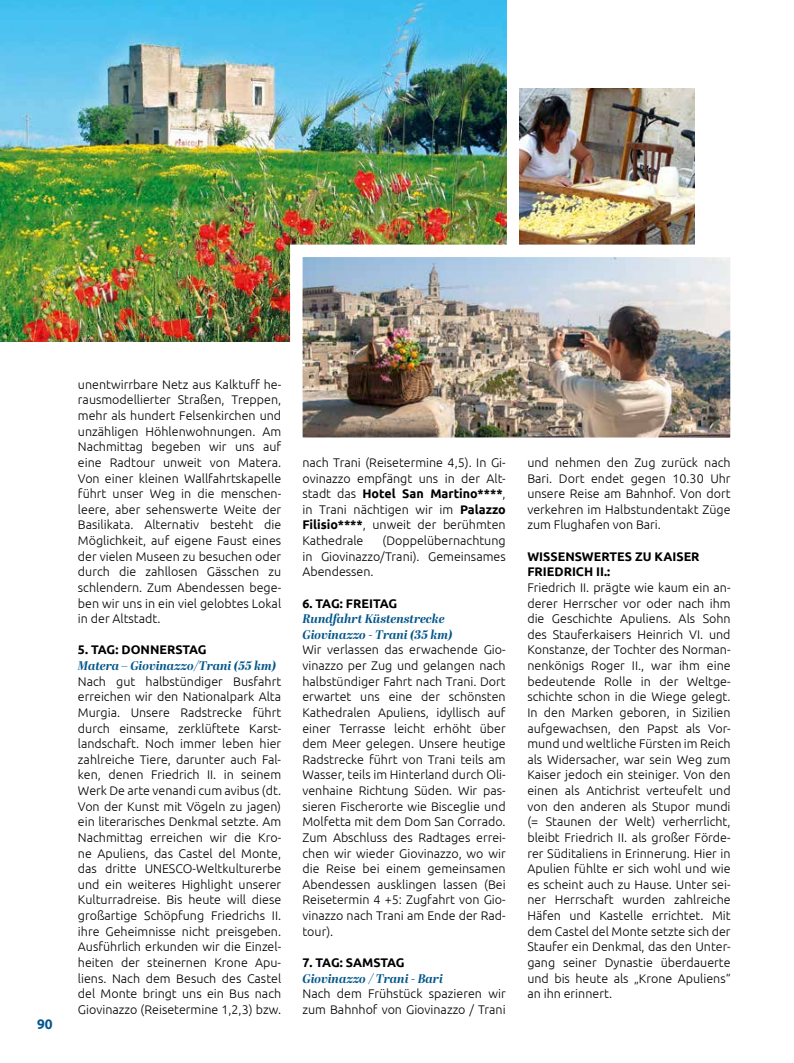
<style>
.page{position:relative;width:794px;height:1063px;background:#fff}
.page>*{position:absolute;margin:0;border:0;box-sizing:border-box;transform-origin:0 0}
.t1{font:700 13.75px "Ubuntu";color:#00568b}
.t2{font:300 12.5px/15.6px "Ubuntu";color:#000;text-align:justify}
.t3{font:italic 700 12.5px/15.6px "Abril Display";color:#00568b}
.t4{font:700 12.5px/15.6px "Ubuntu";color:#000}
.t5{font:700 12.5px "Ubuntu";letter-spacing:-.025em;color:#000}
.s1{font-weight:700}
</style>
<div class="page">
<img style="left:520px;top:89px;width:174px;height:156px">
<img style="left:0;top:0;width:506px;height:342px">
<img style="left:303px;top:258px;width:426px;height:179px">
<p class="t1" style="left:37px;top:1016px;width:17px">90</p>
<p class="t2" style="left:78px;top:376px;width:205px">unentwirrbare Netz aus Kalktuff he&shy;rausmodellierter Straßen, Treppen, mehr als hundert Felsenkirchen und unzähligen Höhlenwohnungen. Am Nachmittag begeben wir uns auf eine Radtour unweit von Matera.<br>Von einer kleinen Wallfahrtskapelle führt unser Weg in die menschen&shy;leere, aber sehenswerte Weite der Basilikata. Alternativ besteht die Möglichkeit, auf eigene Faust eines der vielen Museen zu besuchen oder durch die zahllosen Gässchen zu schlendern. Zum Abendessen bege&shy;ben wir uns in ein viel gelobtes Lokal in der Altstadt.</p>
<p class="t4" style="left:78px;top:642px;width:130px">5. TAG: DONNERSTAG</p>
<p class="t3" style="left:78px;top:658px;width:200px">Matera – Giovinazzo/Trani (55 km)</p>
<p class="t2" style="left:78px;top:673px;width:205px">Nach gut halbstündiger Busfahrt erreichen wir den Nationalpark Alta Murgia. Unsere Radstrecke führt durch einsame, zerklüftete Karst&shy;landschaft. Noch immer leben hier zahlreiche Tiere, darunter auch Fal&shy;ken, denen Friedrich II. in seinem Werk De arte venandi cum avibus (dt.<br>Von der Kunst mit Vögeln zu jagen) ein literarisches Denkmal setzte. Am Nachmittag erreichen wir die Kro&shy;ne Apuliens, das Castel del Monte, das dritte UNESCO-Weltkulturerbe und ein weiteres Highlight unserer Kulturradreise. Bis heute will diese großartige Schöpfung Friedrichs II. ihre Geheimnisse nicht preisgeben.<br>Ausführlich erkunden wir die Einzel&shy;heiten der steinernen Krone Apu&shy;liens. Nach dem Besuch des Castel del Monte bringt uns ein Bus nach Giovinazzo (Reisetermine 1,2,3) bzw.</p>
<p class="t2" style="left:302px;top:454px;width:205px">nach Trani (Reisetermine 4,5). In Gi&shy;ovinazzo empfängt uns in der Alt&shy;stadt das <span class="s1">Hotel San Martino****</span>, in Trani nächtigen wir im <span class="s1">Palazzo Filisio****</span>, unweit der berühmten Kathedrale</p>
<p class="t2" style="left:302px;top:532px;width:205px;text-indent:80px">(Doppelübernachtung in Giovinazzo/Trani). Gemeinsames Abendessen.</p>
<p class="t4" style="left:302px;top:595px;width:96px">6. TAG: FREITAG</p>
<p class="t3" style="left:302px;top:612px;width:152px">Rundfahrt Küstenstrecke<br>Giovinazzo - Trani (35 km)</p>
<p class="t2" style="left:302px;top:642px;width:205px">Wir verlassen das erwachende Gio&shy;vinazzo per Zug und gelangen nach halbstündiger Fahrt nach Trani. Dort erwartet uns eine der schönsten Kathedralen Apuliens, idyllisch auf einer Terrasse leicht erhöht über dem Meer gelegen. Unsere heutige Radstrecke führt von Trani teils am Wasser, teils im Hinterland durch Oli&shy;venhaine Richtung Süden. Wir pas&shy;sieren Fischerorte wie Bisceglie und Molfetta mit dem Dom San Corrado.<br>Zum Abschluss des Radtages errei&shy;chen wir wieder Giovinazzo, wo wir die Reise bei einem gemeinsamen Abendessen ausklingen lassen (Bei Reisetermin 4 +5: Zugfahrt von Gio&shy;vinazzo nach Trani am Ende der Rad&shy;tour).</p>
<p class="t5" style="left:302px;top:955px;width:104px">7. TAG: SAMSTAG</p>
<p class="t3" style="left:302px;top:971px;width:142px">Giovinazzo / Trani - Bari</p>
<p class="t2" style="left:302px;top:986px;width:205px">Nach dem Frühstück spazieren wir zum Bahnhof von Giovinazzo / Trani</p>
<p class="t2" style="left:527px;top:454px;width:205px">und nehmen den Zug zurück nach Bari. Dort endet gegen 10.30 Uhr unsere Reise am Bahnhof. Von dort verkehren im Halbstundentakt Züge zum Flughafen von Bari.</p>
<p class="t4" style="left:527px;top:548px;width:174px">WISSENSWERTES ZU KAISER<br>FRIEDRICH II.:</p>
<p class="t2" style="left:527px;top:579px;width:205px">Friedrich II. prägte wie kaum ein an&shy;derer Herrscher vor oder nach ihm die Geschichte Apuliens. Als Sohn des Stauferkaisers Heinrich VI. und Konstanze, der Tochter des Norman&shy;nenkönigs Roger II., war ihm eine bedeutende Rolle in der Weltge&shy;schichte schon in die Wiege gelegt.<br>In den Marken geboren, in Sizilien aufgewachsen, den Papst als Vor&shy;mund und weltliche Fürsten im Reich als Widersacher, war sein Weg zum Kaiser jedoch ein steiniger. Von den einen als Antichrist verteufelt und von den anderen als Stupor mundi (= Staunen der Welt) verherrlicht, bleibt Friedrich II. als großer Förde&shy;rer Süditaliens in Erinnerung. Hier in Apulien fühlte er sich wohl und wie es scheint auch zu Hause. Unter sei&shy;ner Herrschaft wurden zahlreiche Häfen und Kastelle errichtet. Mit dem Castel del Monte setzte sich der Staufer ein Denkmal, das den Unter&shy;gang seiner Dynastie überdauerte und bis heute als „Krone Apuliens“ an ihn erinnert.</p>
</div>
